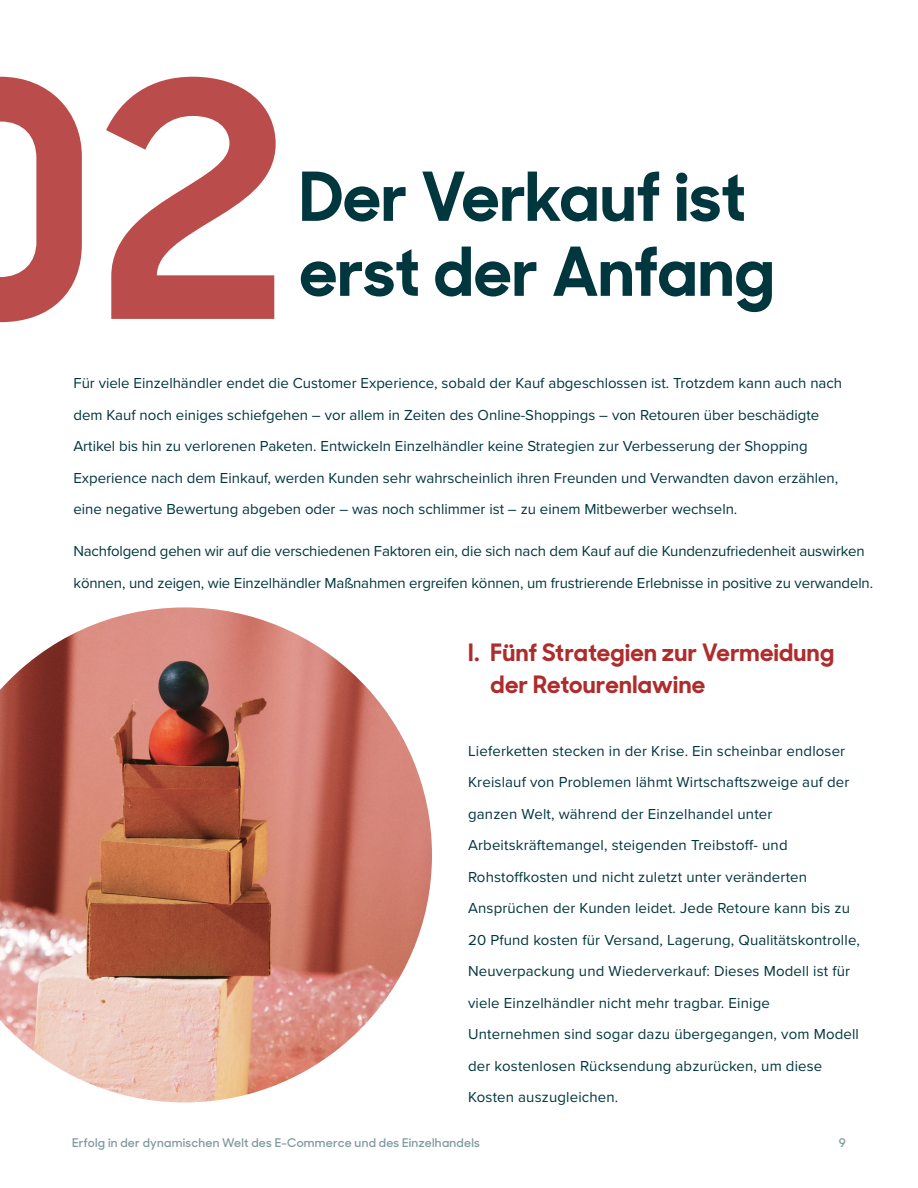
<style>
.page{position:relative;width:918px;height:1188px;background:#fff}
.page>*{position:absolute;margin:0;border:0;box-sizing:border-box;transform-origin:0 0}
.t1{font:700 327.3px "Sharp Sans No 1";color:#bb4c4c}
.t2{font:700 67.5px/75px "Sharp Sans No 1";color:#00363d}
.t3{font:700 24px/31.5px "Sharp Sans No 1";letter-spacing:.015em;color:#af2c2c}
.t4{font:15px/31.5px "Proxima Nova";color:#00363d}
.t5{font:600 12px "Sharp Sans No 1";letter-spacing:.02em;color:#809b9e}
</style>
<div class="page">
<img style="left:0;top:607px;width:432px;height:496px">
<h1 class="t1" style="left:-96px;top:-70px;width:386px">02</h1>
<h2 class="t2" style="left:299px;top:153px;width:476px">Der Verkauf ist erst der Anfang</h2>
<p class="t4" style="left:73px;top:367px;width:770px">Für viele Einzelhändler endet die Customer Experience, sobald der Kauf abgeschlossen ist. Trotzdem kann auch nach dem Kauf noch einiges schiefgehen – vor allem in Zeiten des Online-Shoppings – von Retouren über beschädigte Artikel bis hin zu verlorenen Paketen. Entwickeln Einzelhändler keine Strategien zur Verbesserung der Shopping Experience nach dem Einkauf, werden Kunden sehr wahrscheinlich ihren Freunden und Verwandten davon erzählen, eine negative Bewertung abgeben oder – was noch schlimmer ist – zu einem Mitbewerber wechseln.</p>
<p class="t4" style="left:73px;top:535px;width:801px">Nachfolgend gehen wir auf die verschiedenen Faktoren ein, die sich nach dem Kauf auf die Kundenzufriedenheit auswirken können, und zeigen, wie Einzelhändler Maßnahmen ergreifen können, um frustrierende Erlebnisse in positive zu verwandeln.</p>
<h3 class="t3" style="left:491px;top:635px;width:345px;text-indent:-22px">I. Fünf Strategien zur Vermeidung der Retourenlawine</h3>
<p class="t4" style="left:468px;top:735px;width:393px">Lieferketten stecken in der Krise. Ein scheinbar endloser Kreislauf von Problemen lähmt Wirtschaftszweige auf der ganzen Welt, während der Einzelhandel unter Arbeitskräftemangel, steigenden Treibstoff- und Rohstoffkosten und nicht zuletzt unter veränderten Ansprüchen der Kunden leidet. Jede Retoure kann bis zu 20 Pfund kosten für Versand, Lagerung, Qualitätskontrolle, Neuverpackung und Wiederverkauf: Dieses Modell ist für viele Einzelhändler nicht mehr tragbar. Einige Unternehmen sind sogar dazu übergegangen, vom Modell der kostenlosen Rücksendung abzurücken, um diese Kosten auszugleichen.</p>
<p class="t5" style="left:72px;top:1133px;width:409px">Erfolg in der dynamischen Welt des E-Commerce und des Einzelhandels</p>
<p class="t5" style="left:839px;top:1133px;width:9px">9</p>
</div>
